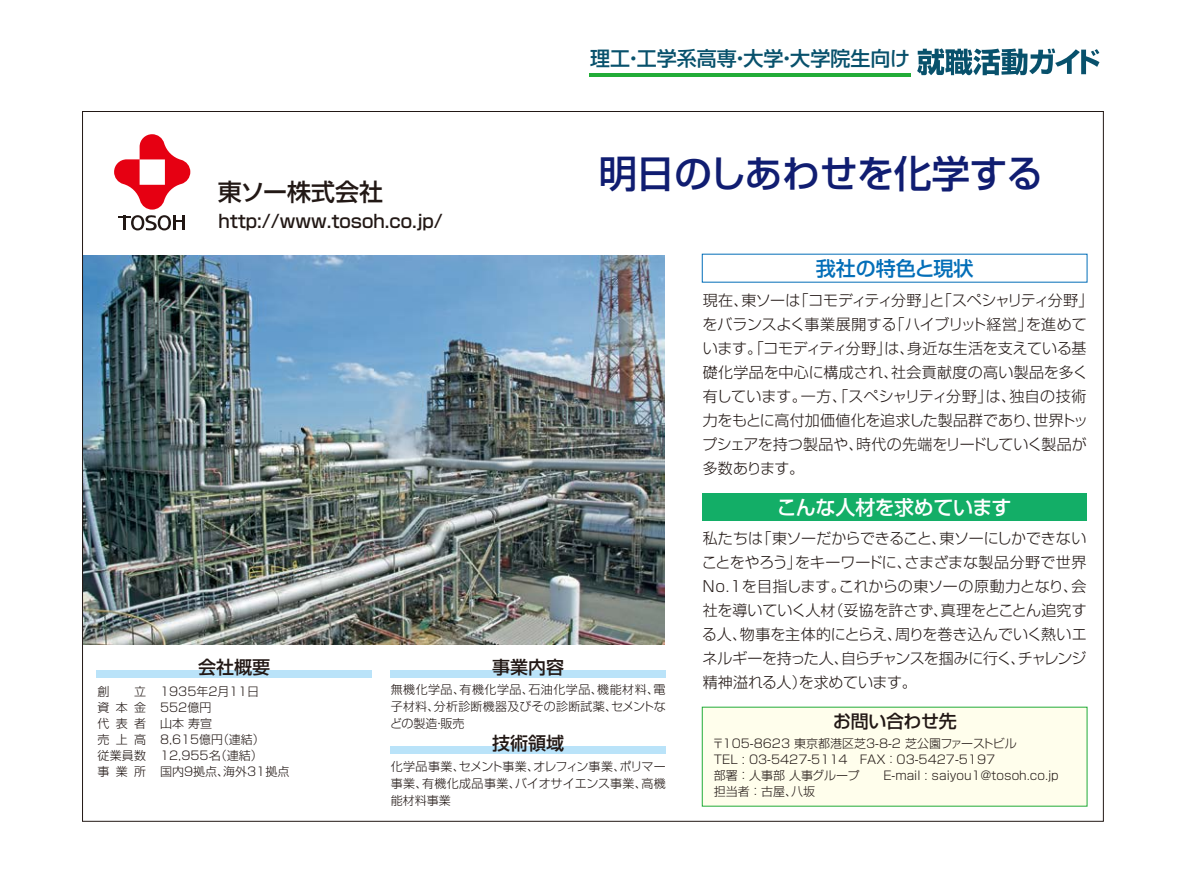
<style>
.page{position:relative;width:1191px;height:886px;background:#fff}
.page>*{position:absolute;margin:0;border:0;box-sizing:border-box;transform-origin:0 0}
.t1{font:500 38px "Shin Go Pro";letter-spacing:-.015em;color:#101d71}
.t2{font:500 24px "Shin Go Pro";color:#221815}
.t3{font:500 20px "Shin Go Pro";color:#08516c}
.t4{font:500 20px "Shin Go Pro";letter-spacing:-.03em;color:#fff}
.t5{font:500 20px "Shin Go Pro";color:#036eb8}
.t6{font:500 18px "Shin Go Pro";color:#221815}
.t7{font:500 18px "Shin Go Pro";letter-spacing:-.02em;color:#221815}
.t8{font:300 15px/24px "Shin Go Pro";letter-spacing:-.01em;color:#221815}
.t9{font:300 12px/16px "Shin Go Pro";color:#221815;text-align:justify}
.t10{font:300 12px/17px "Shin Go Pro";letter-spacing:.02em;color:#221815}
.t11{font:300 12px "Shin Go Pro";letter-spacing:.04em;color:#221815}
</style>
<div class="page">
<div style="left:702px;top:493px;width:385px;height:28px;background:#13ae67"></div>
<img style="left:84px;top:255px;width:581px;height:390px">
<svg style="left:917px;top:48px;width:182px;height:27px"></svg>
<hr style="left:589px;top:74px;width:322px;height:3px;background:#22ac38">
<div style="left:702px;top:707px;width:385px;height:100px;background:#fffeec"></div>
<div style="left:97px;top:670px;width:275px;height:8px;background:#bae3f9"></div>
<div style="left:391px;top:670px;width:275px;height:8px;background:#bae3f9"></div>
<div style="left:391px;top:746px;width:275px;height:8px;background:#bae3f9"></div>
<svg style="left:114px;top:134px;width:76px;height:97px"></svg>
<h3 class="t3" style="left:590px;top:42px;width:321px">理工・工学系高専・大学・大学院生向け</h3>
<p class="t9" style="left:98px;top:681px;width:50px;text-indent:37px">立資本金代表者売上高従業員数事業所</p>
<p class="t9" style="left:98px;top:681px;width:13px">創</p>
<h2 class="t2" style="left:218px;top:172px;width:167px">東ソー株式会社</h2>
<p class="t6" style="left:218px;top:207px;width:226px">http://www.tosoh.co.jp/</p>
<h1 class="t1" style="left:599px;top:142px;width:446px">明日のしあわせを化学する</h1>
<h3 class="t5" style="left:815px;top:252px;width:159px">我社の特色と現状</h3>
<p class="t8" style="left:702px;top:286px;width:393px">現在、東ソーは「コモディティ分野」と「スペシャリティ分野」をバランスよく事業展開する「ハイブリット経営」を進めています。「コモディティ分野」は、身近な生活を支えている基礎化学品を中心に構成され、社会貢献度の高い製品を多く有しています。一方、「スペシャリティ分野」は、独自の技術力をもとに高付加価値化を追求した製品群であり、世界トップシェアを持つ製品や、時代の先端をリードしていく製品が多数あります。</p>
<h3 class="t4" style="left:777px;top:490px;width:236px">こんな人材を求めています</h3>
<p class="t8" style="left:701px;top:525px;width:387px;text-align:justify">私たちは「東ソーだからできること、東ソーにしかできないことをやろう」をキーワードに、さまざまな製品分野で世界Ｎｏ．1を目指します。これからの東ソーの原動力となり、会社を導いていく人材（妥協を許さず、真理をとことん追究する人、物事を主体的にとらえ、周りを巻き込んでいく熱いエネルギーを持った人、自らチャンスを掴みに行く、チャレンジ</p>
<p class="t6" style="left:198px;top:652px;width:73px">会社概要</p>
<p class="t6" style="left:492px;top:652px;width:73px">事業内容</p>
<p class="t11" style="left:391px;top:680px;width:276px">無機化学品、有機化学品、石油化学品、機能材料、電</p>
<p class="t8" style="left:702px;top:669px;width:216px">精神溢れる人）を求めています。</p>
<p class="t10" style="left:390px;top:696px;width:277px">子材料、分析診断機器及びその診断試薬、セメントなどの製造・販売</p>
<p class="t9" style="left:391px;top:756px;width:276px;line-height:17px">化学品事業、セメント事業、オレフィン事業、ポリマー事業、有機化成品事業、バイオサイエンス事業、高機能材料事業</p>
<p class="t9" style="left:160px;top:681px;width:131px;text-align:left">1935年2月11日<br>552億円<br>山本 寿宣<br>8,615億円（連結）<br>12,955名（連結）<br>国内9拠点、海外31拠点</p>
<p class="t7" style="left:833px;top:706px;width:125px">お問い合わせ先</p>
<p class="t6" style="left:492px;top:728px;width:73px">技術領域</p>
<p class="t9" style="left:712px;top:734px;width:348px;text-align:left">〒105-8623 東京都港区芝3-8-2 芝公園ファーストビル<br>TEL : 03-5427-5114　FAX ：03-5427-5197<br>部署 ：人事部 人事グループ　　E-mail : saiyou1@tosoh.co.jp担当者 ：古屋、八坂</p>
</div>
